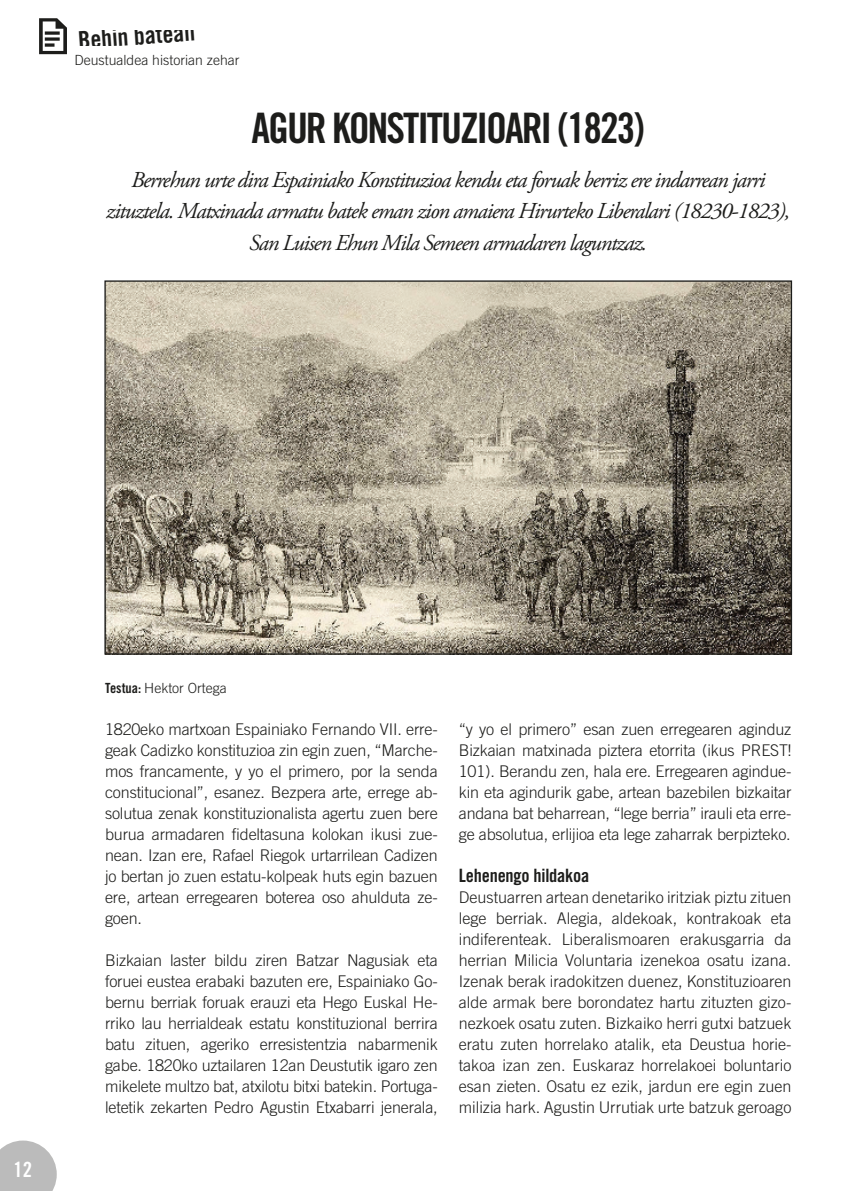
<style>
.page{position:relative;width:844px;height:1191px;background:#fff}
.page>*{position:absolute;margin:0;border:0;box-sizing:border-box;transform-origin:0 0}
.t1{font:42px "Trade Gothic LT Std Bd Cn 20";letter-spacing:-.05em;color:#1d1d1b}
.t2{font:24.5px "Trade Gothic LT Std Bd Cn 20";color:#1d1d1b}
.sarrera{font:italic 22.75px/31.5px "Adobe Garamond Pro";letter-spacing:-.05em;color:#1d1d1b;text-align:center}
.t3{font:21px "Trade Gothic LT Std Bd Cn 20";color:#fff}
.testua{font:18.38px "Trade Gothic LT Std Bd Cn 20";letter-spacing:-.01em;color:#1d1d1b}
.testua-2{font:300 16.1px/21px "Trade Gothic LT Std";letter-spacing:-.01em;color:#1d1d1b;text-align:justify}
.t4{font:300 14px "Trade Gothic LT Std";color:#1d1d1b}
.s1{font-family:"Trade Gothic LT Std Bd Cn 20";font-weight:400}
</style>
<div class="page">
<svg style="left:39px;top:18px;width:28px;height:36px"></svg>
<img style="left:106px;top:282px;width:683px;height:370px">
<svg style="left:0;top:1140px;width:57px;height:51px"></svg>
<p class="t2" style="left:77px;top:25px;width:118px;rotate:-4deg">Behin batean</p>
<p class="t4" style="left:74px;top:52px;width:166px">Deustualdea historian zehar</p>
<p class="t1" style="left:251px;top:103px;width:395px">AGUR KONSTITUZIOARI (1823)</p>
<p class="sarrera" style="left:106px;top:164px;width:685px">Berrehun urte dira Espainiako Konstituzioa kendu eta foruak berriz ere indarrean jarri zituztela. Matxinada armatu batek eman zion amaiera Hirurteko Liberalari (18230-1823),<br>San Luisen Ehun Mila Semeen armadaren laguntzaz.</p>
<h3 class="t3" style="left:14px;top:1157px;width:20px">12</h3>
<p class="t4" style="left:105px;top:679px;width:123px"><span class="s1">Testua:</span> Hektor Ortega</p>
<p class="testua-2" style="left:105px;top:719px;width:334px">1820eko martxoan Espainiako Fernando VII. erre&shy;geak Cadizko konstituzioa zin egin zuen, “Marche&shy;mos francamente, y yo el primero, por la senda constitucional”, esanez. Bezpera arte, errege ab&shy;solutua zenak konstituzionalista agertu zuen bere burua armadaren fideltasuna kolokan ikusi zue&shy;nean. Izan ere, Rafael Riegok urtarrilean Cadizen jo bertan jo zuen estatu-kolpeak huts egin bazuen ere, artean erregearen boterea oso ahulduta ze&shy;goen.</p>
<p class="testua-2" style="left:105px;top:950px;width:334px">Bizkaian laster bildu ziren Batzar Nagusiak eta foruei eustea erabaki bazuten ere, Espainiako Go&shy;bernu berriak foruak erauzi eta Hego Euskal He&shy;rriko lau herrialdeak estatu konstituzional berrira batu zituen, ageriko erresistentzia nabarmenik gabe. 1820ko uztailaren 12an Deustutik igaro zen mikelete multzo bat, atxilotu bitxi batekin. Portuga&shy;letetik zekarten Pedro Agustin Etxabarri jenerala,</p>
<p class="testua-2" style="left:458px;top:719px;width:334px">“y yo el primero” esan zuen erregearen aginduz Bizkaian matxinada piztera etorrita (ikus PREST!<br>101). Berandu zen, hala ere. Erregearen agindue&shy;kin eta agindurik gabe, artean bazebilen bizkaitar andana bat beharrean, “lege berria” irauli eta erre&shy;ge absolutua, erlijioa eta lege zaharrak berpizteko.</p>
<p class="testua" style="left:458px;top:864px;width:132px">Lehenengo hildakoa</p>
<p class="testua-2" style="left:458px;top:887px;width:334px">Deustuarren artean denetariko iritziak piztu zituen lege berriak. Alegia, aldekoak, kontrakoak eta indiferenteak. Liberalismoaren erakusgarria da herrian Milicia Voluntaria izenekoa osatu izana.<br>Izenak berak iradokitzen duenez, Konstituzioaren alde armak bere borondatez hartu zituzten gizo&shy;nezkoek osatu zuten. Bizkaiko herri gutxi batzuek eratu zuten horrelako atalik, eta Deustua horie&shy;takoa izan zen. Euskaraz horrelakoei boluntario esan zieten. Osatu ez ezik, jardun ere egin zuen milizia hark. Agustin Urrutiak urte batzuk geroago</p>
</div>
